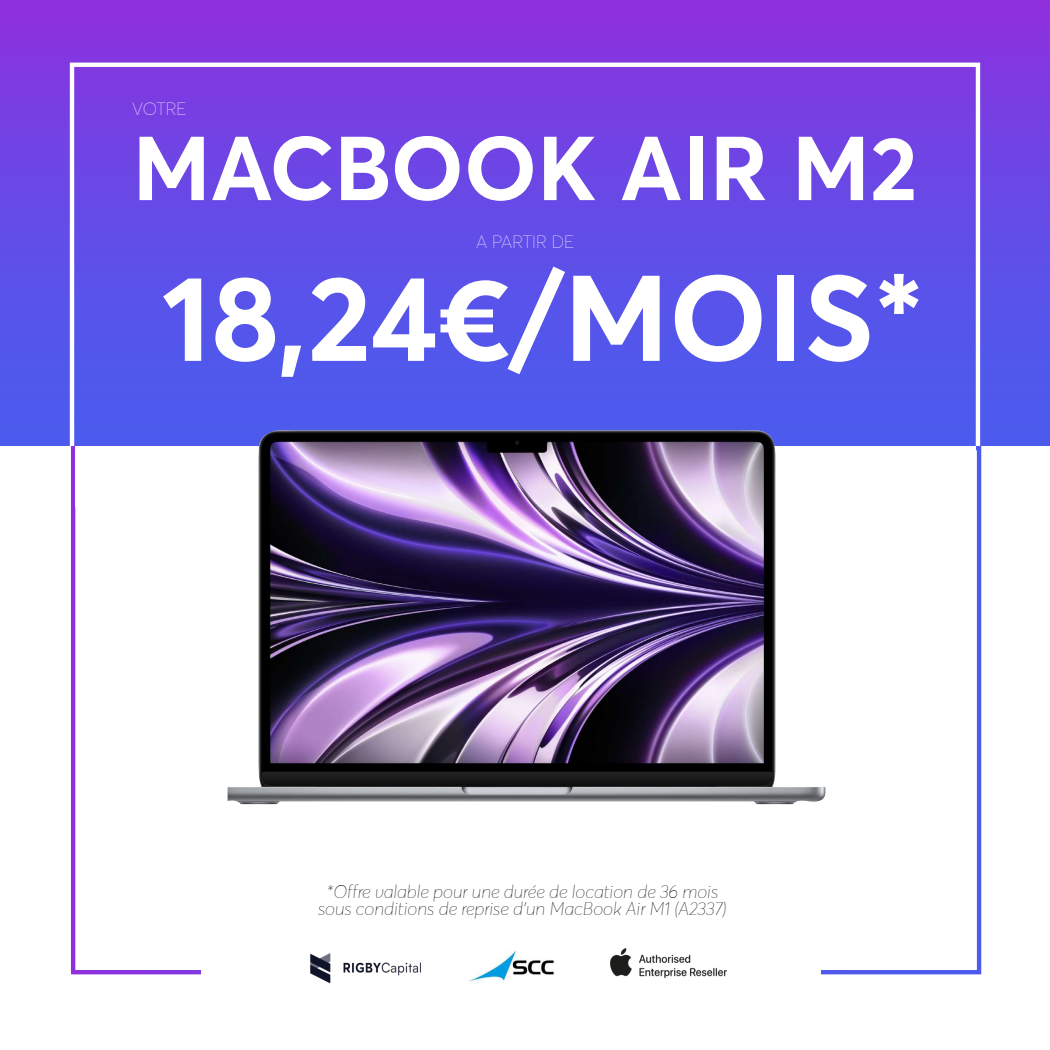
<style>
.page{position:relative;width:1050px;height:1050px;background:#fff}
.page>*{position:absolute;margin:0;border:0;box-sizing:border-box;transform-origin:0 0}
.t1{font:700 119.88px "Averta Std";color:#fff}
.t2{font:700 89.25px "Averta Std";color:#fff}
.t3{font:italic 100 18.38px/17.5px "Averta Std";color:#000;text-align:center}
.t4{font:100 17.5px "Averta";color:#fff}
.s1{font-size:122.5px}
</style>
<div class="page">
<div style="left:0;top:0;width:1050px;height:446px;background:linear-gradient(to bottom,#8e39df,#4560ef)"></div>
<img style="left:610px;top:949px;width:116px;height:28px">
<img style="left:469px;top:950px;width:85px;height:33px">
<img style="left:311px;top:953px;width:109px;height:30px">
<img style="left:228px;top:430px;width:598px;height:374px">
<p class="t4" style="left:132px;top:98px;width:56px">VOTRE</p>
<h2 class="t2" style="left:133px;top:112px;width:786px">MACBOOK AIR M2</h2>
<p class="t4" style="left:476px;top:231px;width:99px">A PARTIR DE</p>
<h1 class="t1" style="left:162px;top:242px;width:764px">18,24€/MOIS<span class="s1">*</span></h1>
<p class="t3" style="left:318px;top:883px;width:410px">*Offre valable pour une durée de location de 36 mois sous conditions de reprise d’un MacBook Air M1 (A2337)</p>
</div>
